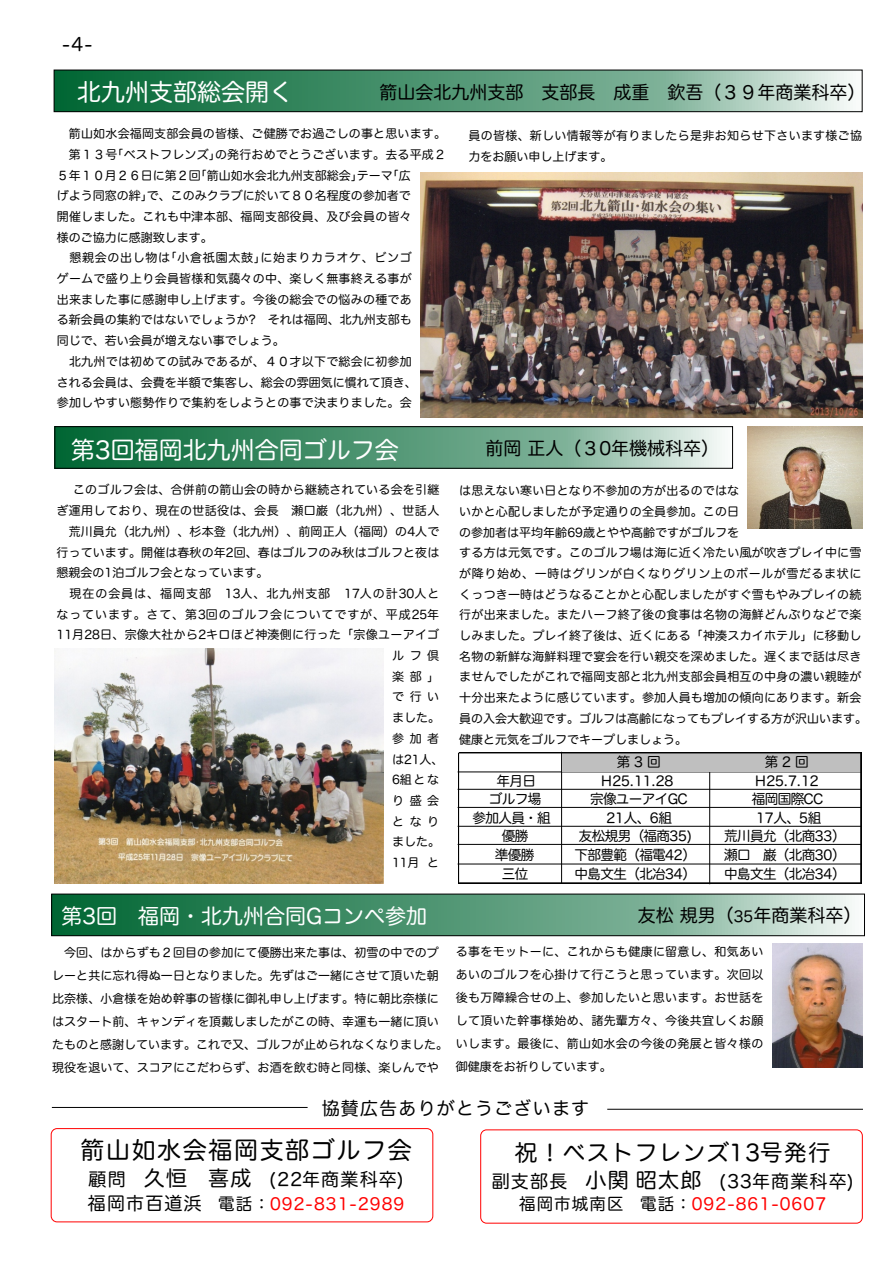
<style>
.page{position:relative;width:893px;height:1263px;background:#fff}
.page>*{position:absolute;margin:0;border:0;box-sizing:border-box;transform-origin:0 0}
.t1{font:24px "Hira Maru Pro W4";color:#fff}
.t2{font:24px "Hira Maru Pro W4";letter-spacing:.065em;color:#000}
.t3{font:22.5px "Hira Maru Pro W4";letter-spacing:.065em;color:#000}
.t4{font:21px "Hira Maru Pro W4";color:#fff}
.t5{font:18px "Hira Maru Pro W4";color:#000}
.t6{font:18px "Hira Maru Pro W4";letter-spacing:.065em;color:#000}
.t7{font:16.5px "Hira Maru Pro W4";letter-spacing:.065em;color:#f00}
.t8{font:13.65px "Hira Maru Pro W4";letter-spacing:-.05em;color:#000}
.t9{font:12px/20.7px "Hira Maru Pro W4";letter-spacing:.015em;color:#000}
.t10{font:12px "Hira Maru Pro W4";letter-spacing:.07em;color:#000}
.t11{font:12px "Hira Maru Pro W4";letter-spacing:.08em;color:#000}
.t12{font:12px "Hira Maru Pro W4";letter-spacing:.055em;color:#000}
.s1{font-size:15px}
.s2{font-size:21px}
.s3{font-size:18px;color:#000}
.s4{color:#000}
</style>
<div class="page">
<div style="left:51px;top:1128px;width:382px;height:94px;border:1px solid #f00;border-radius:6px"></div>
<hr style="left:52px;top:1107px;width:256px;height:1px;background:#000">
<svg style="left:56px;top:428px;width:666px;height:39px;background:#5a9c7b"></svg>
<div style="left:54px;top:426px;width:679px;height:43px;border:1px solid #000"></div>
<hr style="left:607px;top:1109px;width:256px;height:1px;background:#000">
<svg style="left:53px;top:896px;width:799px;height:38px;background:#5b9d7c"></svg>
<div style="left:51px;top:894px;width:814px;height:42px;border:1px solid #000"></div>
<svg style="left:56px;top:72px;width:794px;height:38px;background:#5b9d7c"></svg>
<div style="left:54px;top:70px;width:809px;height:42px;border:1px solid #000"></div>
<div style="left:480px;top:1129px;width:383px;height:94px;border:1px solid #f00;border-radius:6px"></div>
<svg style="left:457px;top:751px;width:405px;height:134px"></svg>
<img style="left:748px;top:426px;width:114px;height:102px">
<img style="left:420px;top:172px;width:443px;height:245px">
<img style="left:55px;top:649px;width:329px;height:234px">
<img style="left:772px;top:943px;width:91px;height:124px">
<div style="left:562px;top:753px;width:300px;height:19px;background:#bfbfbf"></div>
<hr style="left:458px;top:753px;width:1px;height:131px;background:#000">
<hr style="left:860px;top:753px;width:1px;height:131px;background:#000">
<hr style="left:861px;top:753px;width:1px;height:131px;background:#000">
<hr style="left:459px;top:753px;width:403px;height:1px;background:#000">
<hr style="left:459px;top:882px;width:403px;height:1px;background:#000">
<hr style="left:459px;top:883px;width:403px;height:1px;background:#000">
<h3 class="t5" style="left:62px;top:35px;width:32px">-4-</h3>
<h1 class="t1" style="left:77px;top:80px;width:217px">北九州支部総会開く</h1>
<h3 class="t5" style="left:379px;top:84px;width:487px">箭山会北九州支部　支部長　成重　欽吾（３９年商業科卒）</h3>
<p class="t9" style="left:69px;top:123px;width:379px">箭山如水会福岡支部会員の皆様、ご健勝でお過ごしの事と思います。</p>
<p class="t9" style="left:69px;top:144px;width:379px">第１３号｢ベストフレンズ｣の発行おめでとうございます。去る平成２</p>
<p class="t9" style="left:57px;top:165px;width:355px">５年１０月２６日に第２回｢箭山如水会北九州支部総会｣テーマ｢広</p>
<p class="t9" style="left:57px;top:185px;width:355px">げよう同窓の絆｣で、このみクラブに於いて８０名程度の参加者で</p>
<p class="t9" style="left:57px;top:206px;width:357px">開催しました。これも中津本部、福岡支部役員、及び会員の皆々</p>
<p class="t9" style="left:57px;top:227px;width:157px">様のご協力に感謝致します。</p>
<p class="t12" style="left:69px;top:252px;width:344px">懇親会の出し物は｢小倉祇園太鼓｣に始まりカラオケ、ビンゴ</p>
<p class="t9" style="left:57px;top:268px;width:357px">ゲームで盛り上り会員皆様和気藹々の中、楽しく無事終える事が</p>
<p class="t9" style="left:57px;top:289px;width:357px">出来ました事に感謝申し上げます。今後の総会での悩みの種であ</p>
<p class="t9" style="left:57px;top:310px;width:356px">る新会員の集約ではないでしょうか?　それは福岡、北九州支部も</p>
<p class="t9" style="left:57px;top:330px;width:229px">同じで、若い会員が増えない事でしょう。</p>
<p class="t9" style="left:69px;top:351px;width:344px">北九州では初めての試みであるが、４０才以下で総会に初参加</p>
<p class="t9" style="left:57px;top:372px;width:361px">される会員は、会費を半額で集客し、総会の雰囲気に慣れて頂き、</p>
<p class="t9" style="left:57px;top:392px;width:357px">参加しやすい態勢作りで集約をしようとの事で決まりました。会</p>
<p class="t9" style="left:468px;top:125px;width:395px">員の皆様、新しい情報等が有りましたら是非お知らせ下さいます様ご協力をお願い申し上げます。</p>
<h1 class="t1" style="left:71px;top:438px;width:329px">第3回福岡北九州合同ゴルフ会</h1>
<p class="t9" style="left:73px;top:479px;width:368px">このゴルフ会は、合併前の箭山会の時から継続されている会を引継</p>
<p class="t9" style="left:57px;top:500px;width:384px">ぎ運用しており、現在の世話役は、会長 瀬口巌（北九州）、世話人</p>
<p class="t9" style="left:69px;top:521px;width:372px">荒川員允（北九州）、杉本登（北九州）、前岡正人（福岡）の4人で</p>
<p class="t9" style="left:57px;top:542px;width:384px">行っています。開催は春秋の年2回、春はゴルフのみ秋はゴルフと夜は</p>
<p class="t9" style="left:57px;top:562px;width:213px">懇親会の1泊ゴルフ会となっています。</p>
<p class="t11" style="left:70px;top:587px;width:371px">現在の会員は、福岡支部 13人、北九州支部 17人の計30人と</p>
<p class="t10" style="left:57px;top:608px;width:384px">なっています。さて、第3回のゴルフ会についてですが、平成25年</p>
<p class="t9" style="left:57px;top:624px;width:384px">11月28日、宗像大社から2キロほど神湊側に行った「宗像ユーアイゴ</p>
<p class="t9" style="left:392px;top:645px;width:49px">ルフ倶</p>
<p class="t9" style="left:392px;top:666px;width:49px">楽部」</p>
<p class="t9" style="left:392px;top:686px;width:49px">で行い</p>
<p class="t9" style="left:392px;top:707px;width:49px">ました。</p>
<p class="t9" style="left:392px;top:728px;width:49px">参加者</p>
<p class="t9" style="left:392px;top:749px;width:53px">は21人、</p>
<p class="t9" style="left:392px;top:769px;width:49px">6組とな</p>
<p class="t9" style="left:392px;top:790px;width:49px">り盛会</p>
<p class="t9" style="left:392px;top:811px;width:49px">となり</p>
<p class="t9" style="left:392px;top:831px;width:49px">ました。</p>
<p class="t9" style="left:392px;top:852px;width:49px">11月 と</p>
<h3 class="t4" style="left:61px;top:905px;width:367px">第3回　福岡・北九州合同Gコンペ参加</h3>
<p class="t9" style="left:52px;top:941px;width:397px;line-height:23px;text-indent:12px">今回、はからずも２回目の参加にて優勝出来た事は、初雪の中でのプレーと共に忘れ得ぬ一日となりました。先ずはご一緒にさせて頂いた朝比奈様、小倉様を始め幹事の皆様に御礼申し上げます。特に朝比奈様にはスタート前、キャンディを頂戴しましたがこの時、幸運も一緒に頂いたものと感謝しています。これで又、ゴルフが止められなくなりました。現役を退いて、スコアにこだわらず、お酒を飲む時と同様、楽しんでや</p>
<h3 class="t5" style="left:485px;top:439px;width:235px">前岡正人（３0年機械科卒）</h3>
<p class="t9" style="left:459px;top:480px;width:409px">は思えない寒い日となり不参加の方が出るのではな<br>いかと心配しましたが予定通りの全員参加。この日<br>の参加者は平均年齢69歳とやや高齢ですがゴルフを<br>する方は元気です。このゴルフ場は海に近く冷たい風が吹きプレイ中に雪が降り始め、一時はグリンが白くなりグリン上のボールが雪だるま状にくっつき一時はどうなることかと心配しましたがすぐ雪もやみプレイの続行が出来ました。またハーフ終了後の食事は名物の海鮮どんぶりなどで楽しみました。プレイ終了後は、近くにある「神湊スカイホテル」に移動し名物の新鮮な海鮮料理で宴会を行い親交を深めました。遅くまで話は尽きませんでしたがこれで福岡支部と北九州支部会員相互の中身の濃い親睦が十分出来たように感じています。参加人員も増加の傾向にあります。新会員の入会大歓迎です。ゴルフは高齢になってもプレイする方が沢山います。健康と元気をゴルフでキープしましょう。</p>
<p class="t8" style="left:617px;top:754px;width:45px">第3回</p>
<p class="t8" style="left:765px;top:754px;width:45px">第2回</p>
<p class="t8" style="left:497px;top:774px;width:41px">年月日</p>
<p class="t8" style="left:601px;top:774px;width:74px">H25.11.28</p>
<p class="t8" style="left:755px;top:774px;width:65px">H25.7.12</p>
<p class="t8" style="left:489px;top:792px;width:54px">ゴルフ場</p>
<p class="t8" style="left:590px;top:792px;width:99px">宗像ユーアイGC</p>
<p class="t8" style="left:752px;top:792px;width:73px">福岡国際CC</p>
<p class="t8" style="left:472px;top:811px;width:80px">参加人員・組</p>
<p class="t8" style="left:606px;top:811px;width:67px">21人、6組</p>
<p class="t8" style="left:756px;top:811px;width:67px">17人、5組</p>
<p class="t8" style="left:502px;top:829px;width:28px">優勝</p>
<p class="t8" style="left:579px;top:829px;width:115px">友松規男（福商35)</p>
<p class="t8" style="left:724px;top:829px;width:123px">荒川員允（北商33）</p>
<p class="t8" style="left:495px;top:848px;width:41px">準優勝</p>
<p class="t8" style="left:574px;top:848px;width:123px">下部豊範（福電42）</p>
<p class="t8" style="left:724px;top:848px;width:123px">瀬口 巌（北商30）</p>
<p class="t8" style="left:502px;top:867px;width:28px">三位</p>
<p class="t8" style="left:574px;top:867px;width:123px">中島文生（北冶34）</p>
<p class="t8" style="left:724px;top:867px;width:123px">中島文生（北冶34）</p>
<h3 class="t5" style="left:638px;top:906px;width:225px">友松規男（<span class="s1">35</span>年商業科卒）</h3>
<p class="t9" style="left:456px;top:939px;width:309px;line-height:23px;text-align:justify">る事をモットーに、これからも健康に留意し、和気あいあいのゴルフを心掛けて行こうと思っています。次回以後も万障繰合せの上、参加したいと思います。お世話をして頂いた幹事様始め、諸先輩方々、今後共宜しくお願いします。最後に、箭山如水会の今後の発展と皆々様の御健康をお祈りしています。</p>
<h3 class="t6" style="left:322px;top:1099px;width:269px">協賛広告ありがとうございます</h3>
<h1 class="t2" style="left:80px;top:1137px;width:333px">箭山如水会福岡支部ゴルフ会</h1>
<h3 class="t6" style="left:89px;top:1170px;width:316px">顧問　<span class="s2">久恒　喜成</span> (22年商業科卒)</h3>
<h3 class="t7" style="left:88px;top:1195px;width:318px"><span class="s3">福岡市百道浜</span><span class="s4">　電話：</span>092-831-2989</h3>
<h2 class="t3" style="left:515px;top:1141px;width:317px">祝！ベストフレンズ13号発行</h2>
<h3 class="t6" style="left:492px;top:1172px;width:363px">副支部長　<span class="s2">小関昭太郎</span> (33年商業科卒)</h3>
<h3 class="t7" style="left:519px;top:1196px;width:309px"><span class="s4">福岡市城南区　電話：</span>092-861-0607</h3>
</div>
